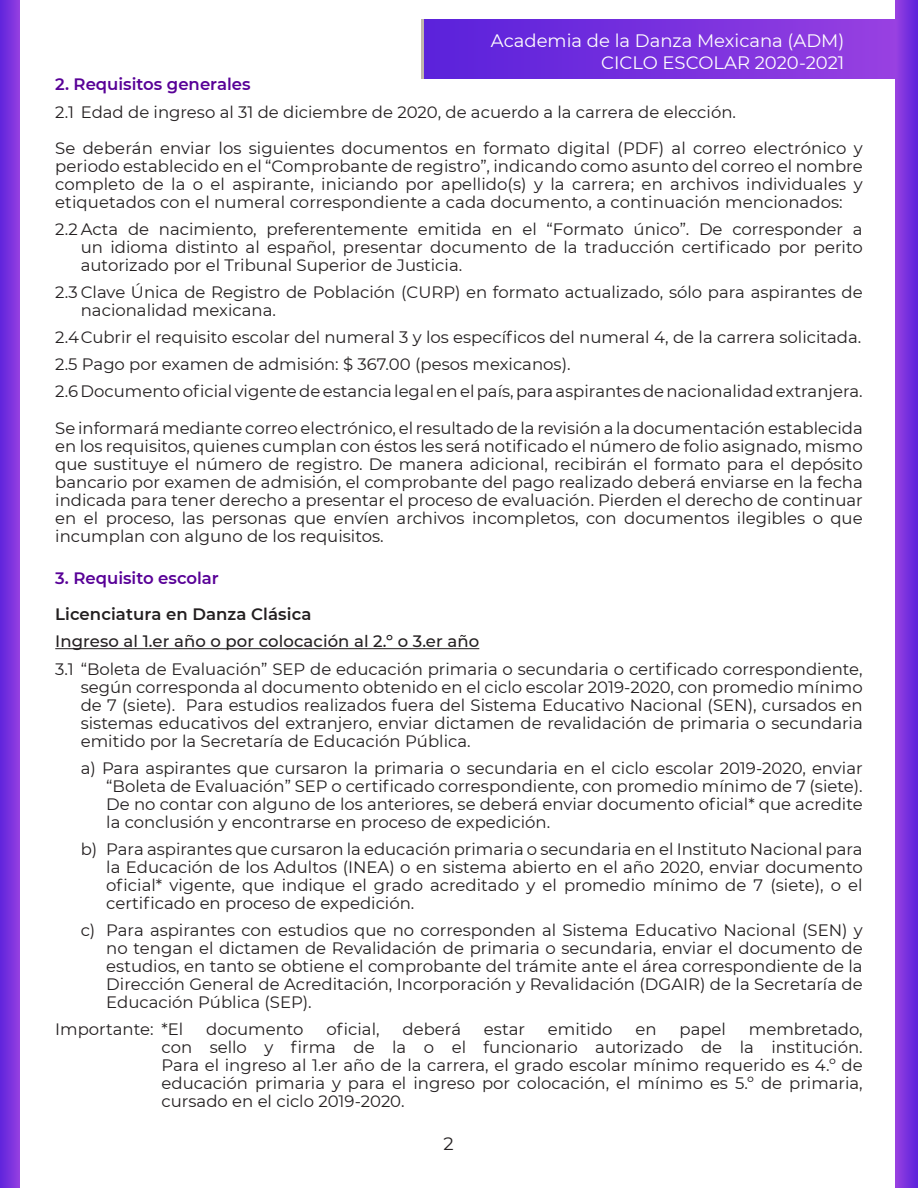
<style>
.page{position:relative;width:918px;height:1188px;background:#fff}
.page>*{position:absolute;margin:0;border:0;box-sizing:border-box;transform-origin:0 0}
.t1{font:18px "Montserrat";color:#fff}
.t2{font:18px "Montserrat";color:#231f20}
.Body_Text{font:16.5px/18px "Montserrat";color:#231f20;text-align:justify}
.Body_Text-2{font:500 16.5px "Montserrat";letter-spacing:.005em;color:#231f20}
.Heading_2{font:600 16.5px "Montserrat";color:#580097}
.Heading_2-2{font:600 16.5px "Montserrat";letter-spacing:.005em;color:#231f20}
</style>
<div class="page">
<div style="left:0;top:0;width:20px;height:1188px;background:linear-gradient(to right,#6024dc,#923ee0)"></div>
<div style="left:421px;top:19px;width:476px;height:60px;background:linear-gradient(to right,#5a23da,#963fe1)"></div>
<div style="left:896px;top:0;width:22px;height:1188px;background:linear-gradient(to right,#963fe1,#5e23db)"></div>
<hr style="left:55px;top:648px;width:424px;height:1px;background:#231f20">
<p class="t1" style="left:491px;top:28px;width:355px">Academia de la Danza Mexicana (ADM)</p>
<p class="t1" style="left:601px;top:50px;width:245px">CICLO ESCOLAR 2020-2021</p>
<p class="Heading_2" style="left:55px;top:73px;width:197px">2. Requisitos generales</p>
<p class="Body_Text" style="left:55px;top:102px;width:682px">2.1 Edad de ingreso al 31 de diciembre de 2020, de acuerdo a la carrera de elección.</p>
<p class="Body_Text" style="left:55px;top:138px;width:809px">Se deberán enviar los siguientes documentos en formato digital (PDF) al correo electrónico y periodo establecido en el “Comprobante de registro”, indicando como asunto del correo el nombre completo de la o el aspirante, iniciando por apellido(s) y la carrera; en archivos individuales y etiquetados con el numeral correspondiente a cada documento, a continuación mencionados:</p>
<p class="Body_Text" style="left:81px;top:219px;width:783px;text-indent:-26px">2.2 Acta de nacimiento, preferentemente emitida en el “Formato único”. De corresponder a un idioma distinto al español, presentar documento de la traducción certificado por perito autorizado por el Tribunal Superior de Justicia.</p>
<p class="Body_Text" style="left:81px;top:283px;width:783px;text-indent:-26px">2.3 Clave Única de Registro de Población (CURP) en formato actualizado, sólo para aspirantes de nacionalidad mexicana.</p>
<p class="Body_Text" style="left:55px;top:328px;width:808px">2.4Cubrir el requisito escolar del numeral 3 y los específicos del numeral 4, de la carrera solicitada.</p>
<p class="Body_Text" style="left:55px;top:355px;width:517px">2.5 Pago por examen de admisión: $ 367.00 (pesos mexicanos).</p>
<p class="Body_Text" style="left:55px;top:382px;width:809px">2.6 Documento oficial vigente de estancia legal en el país, para aspirantes de nacionalidad extranjera.</p>
<p class="Body_Text" style="left:55px;top:418px;width:809px">Se informará mediante correo electrónico, el resultado de la revisión a la documentación establecida en los requisitos, quienes cumplan con éstos les será notificado el número de folio asignado, mismo que sustituye el número de registro. De manera adicional, recibirán el formato para el depósito bancario por examen de admisión, el comprobante del pago realizado deberá enviarse en la fecha indicada para tener derecho a presentar el proceso de evaluación. Pierden el derecho de continuar en el proceso, las personas que envíen archivos incompletos, con documentos ilegibles o que incumplan con alguno de los requisitos.</p>
<p class="Heading_2" style="left:55px;top:567px;width:165px">3. Requisito escolar</p>
<p class="Heading_2-2" style="left:55px;top:603px;width:258px">Licenciatura en Danza Clásica</p>
<p class="Body_Text-2" style="left:55px;top:630px;width:426px">Ingreso al 1.er año o por colocación al 2.º o 3.er año</p>
<p class="Body_Text" style="left:81px;top:659px;width:783px;text-indent:-26px">3.1 “Boleta de Evaluación” SEP de educación primaria o secundaria o certificado correspondiente, según corresponda al documento obtenido en el ciclo escolar 2019-2020, con promedio mínimo de 7 (siete). Para estudios realizados fuera del Sistema Educativo Nacional (SEN), cursados en sistemas educativos del extranjero, enviar dictamen de revalidación de primaria o secundaria emitido por la Secretaría de Educación Pública.</p>
<p class="Body_Text" style="left:106px;top:758px;width:758px;text-indent:-26px">a) Para aspirantes que cursaron la primaria o secundaria en el ciclo escolar 2019-2020, enviar “Boleta de Evaluación” SEP o certificado correspondiente, con promedio mínimo de 7 (siete).<br>De no contar con alguno de los anteriores, se deberá enviar documento oficial* que acredite la conclusión y encontrarse en proceso de expedición.</p>
<p class="Body_Text" style="left:106px;top:839px;width:758px;text-indent:-26px">b) Para aspirantes que cursaron la educación primaria o secundaria en el Instituto Nacional para la Educación de los Adultos (INEA) o en sistema abierto en el año 2020, enviar documento oficial* vigente, que indique el grado acreditado y el promedio mínimo de 7 (siete), o el certificado en proceso de expedición.</p>
<p class="Body_Text" style="left:106px;top:921px;width:758px;text-indent:-26px">c) Para aspirantes con estudios que no corresponden al Sistema Educativo Nacional (SEN) y no tengan el dictamen de Revalidación de primaria o secundaria, enviar el documento de estudios, en tanto se obtiene el comprobante del trámite ante el área correspondiente de la Dirección General de Acreditación, Incorporación y Revalidación (DGAIR) de la Secretaría de Educación Pública (SEP).</p>
<p class="Body_Text" style="left:55px;top:1020px;width:130px">Importante: *El</p>
<p class="Body_Text" style="left:206px;top:1020px;width:99px">documento</p>
<p class="Body_Text" style="left:327px;top:1020px;width:55px">oficial,</p>
<p class="Body_Text" style="left:403px;top:1020px;width:60px">deberá</p>
<p class="Body_Text" style="left:484px;top:1020px;width:43px">estar</p>
<p class="Body_Text" style="left:548px;top:1020px;width:66px">emitido</p>
<p class="Body_Text" style="left:635px;top:1020px;width:23px">en</p>
<p class="Body_Text" style="left:680px;top:1020px;width:48px">papel</p>
<p class="Body_Text" style="left:162px;top:1020px;width:703px;text-indent:587px">membretado, con sello y firma de la o el funcionario autorizado de la institución.<br>Para el ingreso al 1.er año de la carrera, el grado escolar mínimo requerido es 4.º de educación primaria y para el ingreso por colocación, el mínimo es 5.º de primaria, cursado en el ciclo 2019-2020.</p>
<p class="t2" style="left:443px;top:1131px;width:12px">2</p>
</div>
